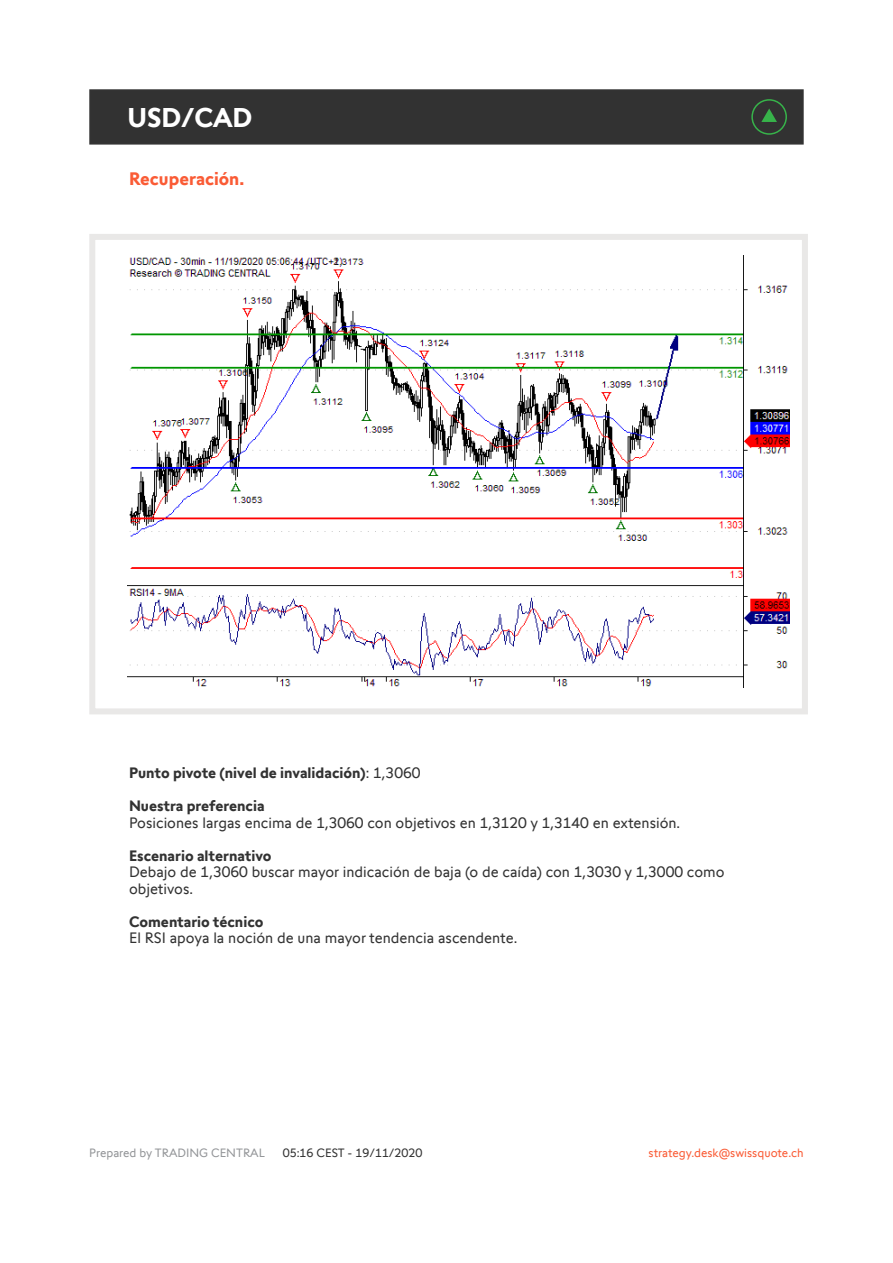
<style>
.page{position:relative;width:893px;height:1263px;background:#fff}
.page>*{position:absolute;margin:0;border:0;box-sizing:border-box;transform-origin:0 0}
.t1{font:700 27px "Swissquote CT";color:#fff}
.t2{font:700 18px "Swissquote CT";color:#fa5b35}
.t3{font:15px/16.5px "Swissquote CT";color:#323232}
.t4{font:700 15px "Swissquote CT";color:#323232}
.t5{font:12px "Swissquote CT";color:#fa5b35}
.t6{font:12px "Swissquote CT";color:#939598}
.t7{font:12px "Swissquote CT";color:#323232}
.s1{font-weight:400}
</style>
<div class="page">
<div style="left:89px;top:234px;width:719px;height:480px;border:6px solid #e9e8e7"></div>
<div style="left:89px;top:89px;width:715px;height:56px;background:#323232;border:2px solid #323232"></div>
<img style="left:128px;top:255px;width:661px;height:432px">
<svg style="left:751px;top:99px;width:36px;height:36px"></svg>
<h1 class="t1" style="left:128px;top:101px;width:126px">USD/CAD</h1>
<p class="t2" style="left:129px;top:168px;width:117px">Recuperación.</p>
<p class="t4" style="left:129px;top:764px;width:293px">Punto pivote (nivel de invalidación)<span class="s1">: 1,3060</span></p>
<p class="t4" style="left:129px;top:797px;width:137px">Nuestra preferencia</p>
<p class="t3" style="left:129px;top:814px;width:553px">Posiciones largas encima de 1,3060 con objetivos en 1,3120 y 1,3140 en extensión.</p>
<p class="t4" style="left:129px;top:846px;width:144px">Escenario alternativo</p>
<p class="t3" style="left:129px;top:864px;width:597px">Debajo de 1,3060 buscar mayor indicación de baja (o de caída) con 1,3030 y 1,3000 como objetivos.</p>
<p class="t4" style="left:129px;top:912px;width:136px">Comentario técnico</p>
<p class="t3" style="left:129px;top:930px;width:390px">El RSI apoya la noción de una mayor tendencia ascendente.</p>
<p class="t6" style="left:89px;top:1145px;width:177px">Prepared by TRADING CENTRAL</p>
<p class="t7" style="left:283px;top:1145px;width:141px">05:16 CEST - 19/11/2020</p>
<p class="t5" style="left:649px;top:1145px;width:157px">strategy.desk@swissquote.ch</p>
</div>
